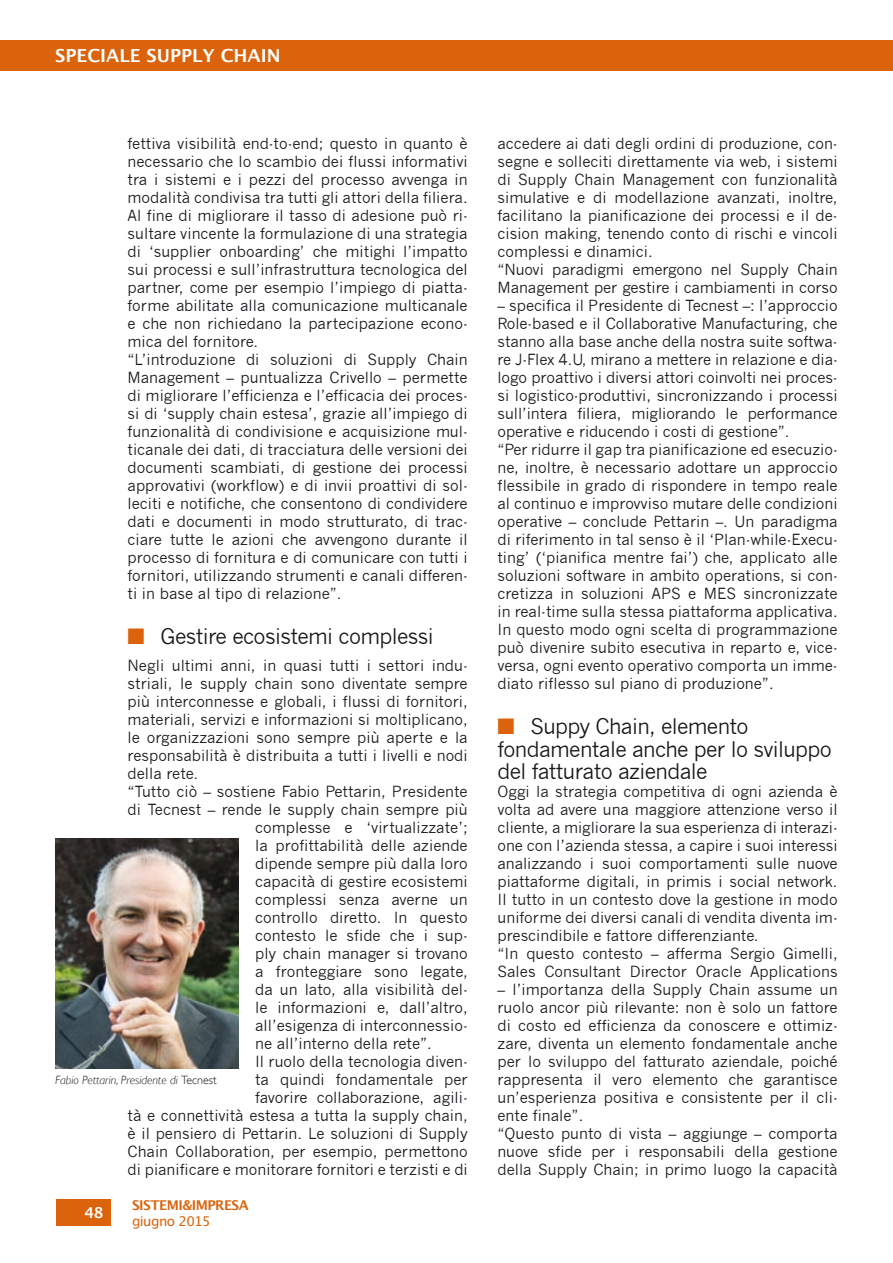
<style>
.page{position:relative;width:893px;height:1263px;background:#fff}
.page>*{position:absolute;margin:0;border:0;box-sizing:border-box;transform-origin:0 0}
.t1{font:21px/22.5px "News Gothic";letter-spacing:-.03em;color:#1a171c}
.t2{font:600 18px "Lucida Sans";color:#fff}
.t3{font:15px/18px "News Gothic";color:#1a171c}
.t4{font:600 15px "Lucida Sans";color:#fff}
.t5{font:700 13.5px "Lucida Grande";letter-spacing:-.04em;color:#da630c}
.t6{font:13.5px "Lucida Grande";letter-spacing:-.04em;color:#da630c}
.t7{font:italic 300 12px "Gill Sans";color:#1a171c}
.s1{color:#da630c}
.s2{font-style:normal}
</style>
<div class="page">
<div style="left:56px;top:1199px;width:54px;height:27px;background:#da630c"></div>
<div style="left:0;top:40px;width:893px;height:31px;background:#da630c"></div>
<img style="left:55px;top:839px;width:183px;height:229px">
<p class="t2" style="left:55px;top:46px;width:227px">SPECIALE SUPPLY CHAIN</p>
<p class="t3" style="left:128px;top:135px;width:342px">fettiva visibilità end-to-end; questo in quanto è necessario che lo scambio dei flussi informativi tra i sistemi e i pezzi del processo avvenga in modalità condivisa tra tutti gli attori della filiera.<br>Al fine di migliorare il tasso di adesione può ri&shy;sultare vincente la formulazione di una strategia di ‘supplier onboarding’ che mitighi l’impatto sui processi e sull’infrastruttura tecnologica del partner, come per esempio l’impiego di piatta&shy;forme abilitate alla comunicazione multicanale e che non richiedano la partecipazione econo&shy;mica del fornitore.<br>“L’introduzione di soluzioni di Supply Chain Management – puntualizza Crivello – permette di migliorare l’efficienza e l’efficacia dei proces&shy;si di ‘supply chain estesa’, grazie all’impiego di funzionalità di condivisione e acquisizione mul&shy;ticanale dei dati, di tracciatura delle versioni dei documenti scambiati, di gestione dei processi approvativi (workflow) e di invii proattivi di sol&shy;leciti e notifiche, che consentono di condividere dati e documenti in modo strutturato, di trac&shy;ciare tutte le azioni che avvengono durante il processo di fornitura e di comunicare con tutti i fornitori, utilizzando strumenti e canali differen&shy;ti in base al tipo di relazione”.</p>
<h1 class="t1" style="left:128px;top:625px;width:308px"><span class="s1">■</span> Gestire ecosistemi complessi</h1>
<p class="t3" style="left:128px;top:657px;width:342px">Negli ultimi anni, in quasi tutti i settori indu-</p>
<p class="t3" style="left:128px;top:675px;width:342px">striali, le supply chain sono diventate sempre</p>
<p class="t3" style="left:128px;top:693px;width:342px">più interconnesse e globali, i flussi di fornitori,</p>
<p class="t3" style="left:128px;top:711px;width:342px">materiali, servizi e informazioni si moltiplicano,</p>
<p class="t3" style="left:128px;top:729px;width:342px">le organizzazioni sono sempre più aperte e la</p>
<p class="t3" style="left:128px;top:747px;width:342px">responsabilità è distribuita a tutti i livelli e nodi</p>
<p class="t3" style="left:128px;top:765px;width:72px">della rete.</p>
<p class="t3" style="left:128px;top:783px;width:342px">“Tutto ciò – sostiene Fabio Pettarin, Presidente</p>
<p class="t3" style="left:128px;top:801px;width:342px">di Tecnest – rende le supply chain sempre più</p>
<p class="t3" style="left:255px;top:819px;width:214px">complesse e ‘virtualizzate’;</p>
<p class="t3" style="left:255px;top:837px;width:214px">la profittabilità delle aziende</p>
<p class="t3" style="left:255px;top:855px;width:214px">dipende sempre più dalla loro</p>
<p class="t3" style="left:255px;top:873px;width:214px">capacità di gestire ecosistemi</p>
<p class="t3" style="left:255px;top:891px;width:214px">complessi senza averne un</p>
<p class="t3" style="left:255px;top:909px;width:214px">controllo diretto. In questo</p>
<p class="t3" style="left:255px;top:927px;width:214px">contesto le sfide che i sup-</p>
<p class="t3" style="left:255px;top:945px;width:214px">ply chain manager si trovano</p>
<p class="t3" style="left:255px;top:963px;width:214px">a fronteggiare sono legate,</p>
<p class="t3" style="left:255px;top:981px;width:214px">da un lato, alla visibilità del-</p>
<p class="t3" style="left:255px;top:999px;width:214px">le informazioni e, dall’altro,</p>
<p class="t3" style="left:255px;top:1017px;width:214px">all’esigenza di interconnessio-</p>
<p class="t3" style="left:255px;top:1035px;width:178px">ne all’interno della rete”.</p>
<p class="t3" style="left:255px;top:1053px;width:214px">Il ruolo della tecnologia diven-</p>
<p class="t3" style="left:255px;top:1071px;width:214px">ta quindi fondamentale per</p>
<p class="t3" style="left:255px;top:1089px;width:214px">favorire collaborazione, agili-</p>
<p class="t3" style="left:128px;top:1107px;width:342px">tà e connettività estesa a tutta la supply chain,</p>
<p class="t3" style="left:128px;top:1125px;width:342px">è il pensiero di Pettarin. Le soluzioni di Supply</p>
<p class="t3" style="left:128px;top:1143px;width:342px">Chain Collaboration, per esempio, permettono</p>
<p class="t3" style="left:128px;top:1161px;width:342px">di pianificare e monitorare fornitori e terzisti e di</p>
<p class="t7" style="left:55px;top:1073px;width:163px">Fabio Pettarin, Presidente di <span class="s2">Tecnest</span></p>
<p class="t4" style="left:84px;top:1204px;width:21px">48</p>
<p class="t5" style="left:132px;top:1194px;width:118px">SISTEMI&amp;IMPRESA</p>
<p class="t6" style="left:132px;top:1213px;width:80px">giugno 2015</p>
<p class="t3" style="left:497px;top:135px;width:342px">accedere ai dati degli ordini di produzione, con&shy;segne e solleciti direttamente via web, i sistemi di Supply Chain Management con funzionalità simulative e di modellazione avanzati, inoltre, facilitano la pianificazione dei processi e il de&shy;cision making, tenendo conto di rischi e vincoli complessi e dinamici.<br>“Nuovi paradigmi emergono nel Supply Chain Management per gestire i cambiamenti in corso</p>
<p class="t3" style="left:497px;top:297px;width:342px">– specifica il Presidente di Tecnest –: l’approccio Role-based e il Collaborative Manufacturing, che stanno alla base anche della nostra suite softwa&shy;re J-Flex 4.U, mirano a mettere in relazione e dia&shy;logo proattivo i diversi attori coinvolti nei proces&shy;si logistico-produttivi, sincronizzando i processi sull’intera filiera, migliorando le performance operative e riducendo i costi di gestione”.<br>“Per ridurre il gap tra pianificazione ed esecuzio&shy;ne, inoltre, è necessario adottare un approccio flessibile in grado di rispondere in tempo reale al continuo e improvviso mutare delle condizioni operative – conclude Pettarin –. Un paradigma di riferimento in tal senso è il ‘Plan-while-Execu&shy;ting’ (‘pianifica mentre fai’) che, applicato alle soluzioni software in ambito operations, si con&shy;cretizza in soluzioni APS e MES sincronizzate in real-time sulla stessa piattaforma applicativa.<br>In questo modo ogni scelta di programmazione può divenire subito esecutiva in reparto e, vice&shy;versa, ogni evento operativo comporta un imme&shy;diato riflesso sul piano di produzione”.</p>
<h1 class="t1" style="left:497px;top:715px;width:336px"><span class="s1">■</span> Suppy Chain, elemento fondamentale anche per lo sviluppo del fatturato aziendale</h1>
<p class="t3" style="left:497px;top:783px;width:342px">Oggi la strategia competitiva di ogni azienda è volta ad avere una maggiore attenzione verso il cliente, a migliorare la sua esperienza di interazi&shy;one con l’azienda stessa, a capire i suoi interessi analizzando i suoi comportamenti sulle nuove piattaforme digitali, in primis i social network.<br>Il tutto in un contesto dove la gestione in modo uniforme dei diversi canali di vendita diventa im&shy;prescindibile e fattore differenziante.<br>“In questo contesto – afferma Sergio Gimelli, Sales Consultant Director Oracle Applications</p>
<p class="t3" style="left:497px;top:981px;width:342px">– l’importanza della Supply Chain assume un ruolo ancor più rilevante: non è solo un fattore di costo ed efficienza da conoscere e ottimiz&shy;zare, diventa un elemento fondamentale anche per lo sviluppo del fatturato aziendale, poiché rappresenta il vero elemento che garantisce un’esperienza positiva e consistente per il cli&shy;ente finale”.<br>“Questo punto di vista – aggiunge – comporta nuove sfide per i responsabili della gestione della Supply Chain; in primo luogo la capacità</p>
</div>
